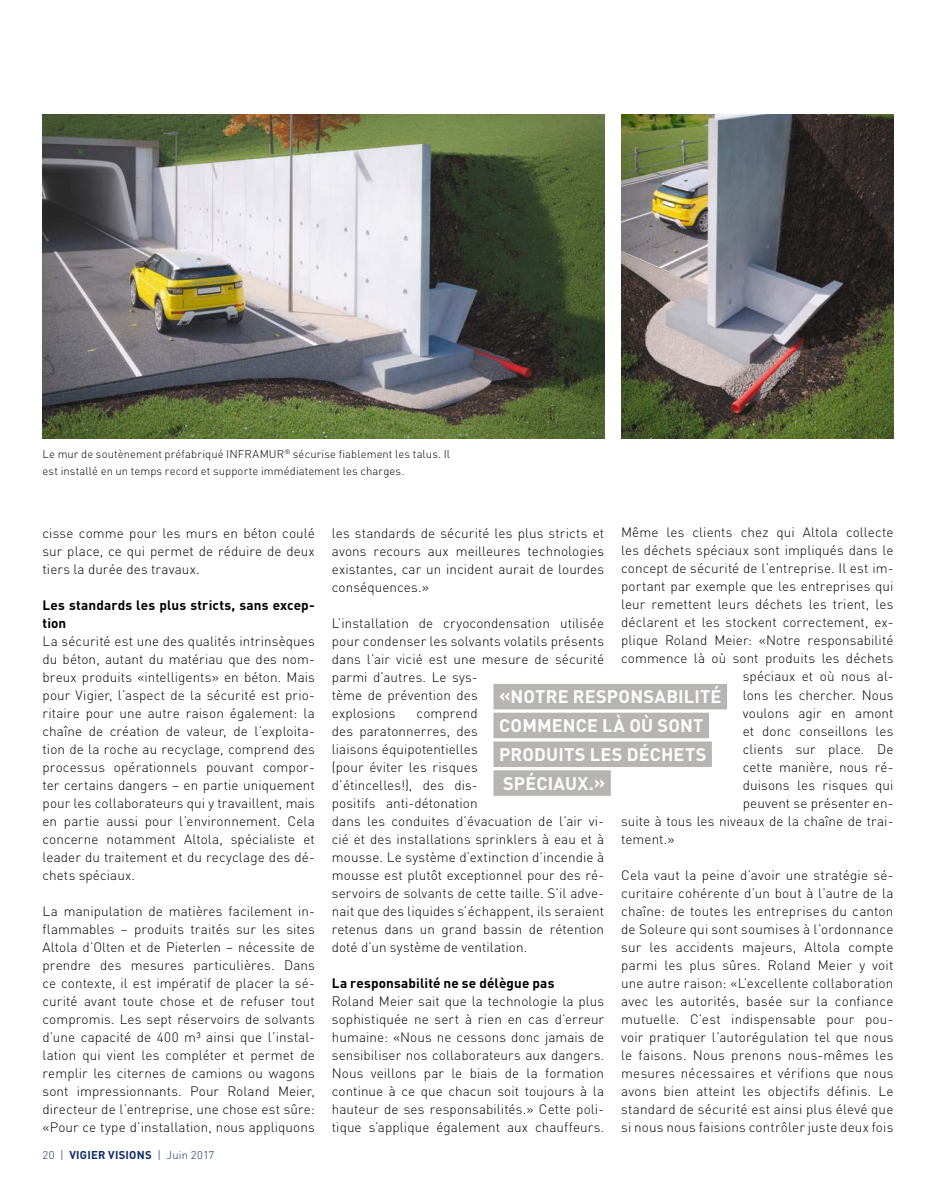
<style>
.page{position:relative;width:936px;height:1191px;background:#fff}
.page>*{position:absolute;margin:0;border:0;box-sizing:border-box;transform-origin:0 0}
.t1{font:700 18px/28.8px "DIN Pro";letter-spacing:.01em;color:#fff}
.t2{font:300 13.5px/18px "DIN Pro";letter-spacing:.005em;color:#000;text-align:justify}
.t3{font:700 13.5px/18px "DIN Pro";letter-spacing:.01em;color:#000}
.t4{font:300 11.25px/16.5px "DIN Pro";letter-spacing:.01em;color:#000}
.t5{font:700 11.25px "DIN Pro";letter-spacing:.02em;color:#0e2a66}
.s1{font-weight:300}
</style>
<div class="page">
<img style="left:43px;top:115px;width:561px;height:324px">
<img style="left:621px;top:115px;width:272px;height:324px">
<div style="left:493px;top:684px;width:234px;height:25px;background:#b6b5b4"></div>
<div style="left:493px;top:712px;width:216px;height:26px;background:#b6b5b4"></div>
<div style="left:493px;top:741px;width:218px;height:26px;background:#b6b5b4"></div>
<div style="left:493px;top:770px;width:117px;height:26px;background:#b6b5b4"></div>
<p class="t4" style="left:43px;top:445px;width:409px">Le mur de soutènement préfabriqué INFRAMUR<sup>®</sup> sécurise fiablement les talus. Il est installé en un temps record et supporte immédiatement les charges.</p>
<p class="t2" style="left:43px;top:522px;width:274px">cisse comme pour les murs en béton coulé sur place, ce qui permet de réduire de deux tiers la durée des travaux.</p>
<p class="t3" style="left:43px;top:594px;width:274px">Les standards les plus stricts, sans excep&shy;tion</p>
<p class="t2" style="left:43px;top:630px;width:274px">La sécurité est une des qualités intrinsèques du béton, autant du matériau que des nom&shy;breux produits «intelligents» en béton. Mais pour Vigier, l’aspect de la sécurité est prio&shy;ritaire pour une autre raison également: la chaîne de création de valeur, de l’exploita&shy;tion de la roche au recyclage, comprend des processus opérationnels pouvant compor&shy;ter certains dangers – en partie uniquement pour les collaborateurs qui y travaillent, mais en partie aussi pour l’environnement. Cela concerne notamment Altola, spécialiste et leader du traitement et du recyclage des dé&shy;chets spéciaux.</p>
<p class="t2" style="left:43px;top:900px;width:274px">La manipulation de matières facilement in&shy;flammables – produits traités sur les sites Altola d’Olten et de Pieterlen – nécessite de prendre des mesures particulières. Dans ce contexte, il est impératif de placer la sé&shy;curité avant toute chose et de refuser tout compromis. Les sept réservoirs de solvants d’une capacité de 400 m³ ainsi que l’instal&shy;lation qui vient les compléter et permet de remplir les citernes de camions ou wagons sont impressionnants. Pour Roland Meier, directeur de l’entreprise, une chose est sûre: «Pour ce type d’installation, nous appliquons</p>
<p class="t5" style="left:43px;top:1145px;width:173px"><span class="s1">20 |</span> VIGIER VISIONS <span class="s1">| Juin 2017</span></p>
<p class="t2" style="left:621px;top:522px;width:274px">Même les clients chez qui Altola collecte</p>
<p class="t2" style="left:621px;top:540px;width:274px">les déchets spéciaux sont impliqués dans le</p>
<p class="t2" style="left:621px;top:558px;width:274px">concept de sécurité de l’entreprise. Il est im-</p>
<p class="t2" style="left:621px;top:576px;width:274px">portant par exemple que les entreprises qui</p>
<p class="t2" style="left:621px;top:594px;width:274px">leur remettent leurs déchets les trient, les</p>
<p class="t2" style="left:621px;top:612px;width:274px">déclarent et les stockent correctement, ex-</p>
<p class="t2" style="left:621px;top:630px;width:274px">plique Roland Meier: «Notre responsabilité</p>
<p class="t2" style="left:621px;top:648px;width:274px">commence là où sont produits les déchets</p>
<p class="t2" style="left:742px;top:666px;width:152px">spéciaux et où nous al-</p>
<p class="t2" style="left:742px;top:684px;width:152px">lons les chercher. Nous</p>
<p class="t2" style="left:742px;top:702px;width:152px">voulons agir en amont</p>
<p class="t2" style="left:742px;top:720px;width:152px">et donc conseillons les</p>
<p class="t2" style="left:742px;top:738px;width:152px">clients sur place. De</p>
<p class="t2" style="left:742px;top:756px;width:152px">cette manière, nous ré-</p>
<p class="t2" style="left:742px;top:774px;width:152px">duisons les risques qui</p>
<p class="t2" style="left:742px;top:792px;width:152px">peuvent se présenter en-</p>
<p class="t2" style="left:621px;top:810px;width:274px">suite à tous les niveaux de la chaîne de trai-</p>
<p class="t2" style="left:621px;top:828px;width:55px">tement.»</p>
<p class="t2" style="left:621px;top:864px;width:274px">Cela vaut la peine d’avoir une stratégie sé&shy;curitaire cohérente d’un bout à l’autre de la chaîne: de toutes les entreprises du canton de Soleure qui sont soumises à l’ordonnance sur les accidents majeurs, Altola compte parmi les plus sûres. Roland Meier y voit une autre raison: «L’excellente collaboration avec les autorités, basée sur la confiance mutuelle. C’est indispensable pour pou&shy;voir pratiquer l’autorégulation tel que nous le faisons. Nous prenons nous-mêmes les mesures nécessaires et vérifions que nous avons bien atteint les objectifs définis. Le standard de sécurité est ainsi plus élevé que si nous nous faisions contrôler juste deux fois</p>
<p class="t2" style="left:332px;top:522px;width:274px">les standards de sécurité les plus stricts et avons recours aux meilleures technologies existantes, car un incident aurait de lourdes conséquences.»</p>
<p class="t2" style="left:332px;top:612px;width:274px;text-align:left">L’installation de cryocondensation utilisée pour condenser les solvants volatils présents dans l’air vicié est une mesure de sécurité parmi d’autres. Le sys-<br>tème de prévention des<br>explosions</p>
<h1 class="t1" style="left:499px;top:680px;width:224px">«NOTRE RESPONSABILITÉ<br>COMMENCE LÀ OÙ SONT<br>PRODUITS LES DÉCHETS<br>SPÉCIAUX.»</h1>
<p class="t2" style="left:332px;top:702px;width:274px;text-align:left;text-indent:85px">comprend<br>des paratonnerres, des<br>liaisons équipotentielles<br>(pour éviter les risques<br>d’étincelles!), des dis-<br>positifs anti-détonation<br>dans les conduites d’évacuation de l’air vi&shy;cié et des installations sprinklers à eau et à mousse. Le système d’extinction d’incendie à mousse est plutôt exceptionnel pour des ré&shy;servoirs de solvants de cette taille. S’il adve&shy;nait que des liquides s’échappent, ils seraient retenus dans un grand bassin de rétention doté d’un système de ventilation.</p>
<p class="t3" style="left:332px;top:972px;width:224px">La responsabilité ne se délègue pas</p>
<p class="t2" style="left:332px;top:990px;width:274px">Roland Meier sait que la technologie la plus sophistiquée ne sert à rien en cas d’erreur humaine: «Nous ne cessons donc jamais de sensibiliser nos collaborateurs aux dangers.<br>Nous veillons par le biais de la formation continue à ce que chacun soit toujours à la hauteur de ses responsabilités.» Cette poli&shy;tique s’applique également aux chauffeurs.</p>
</div>
